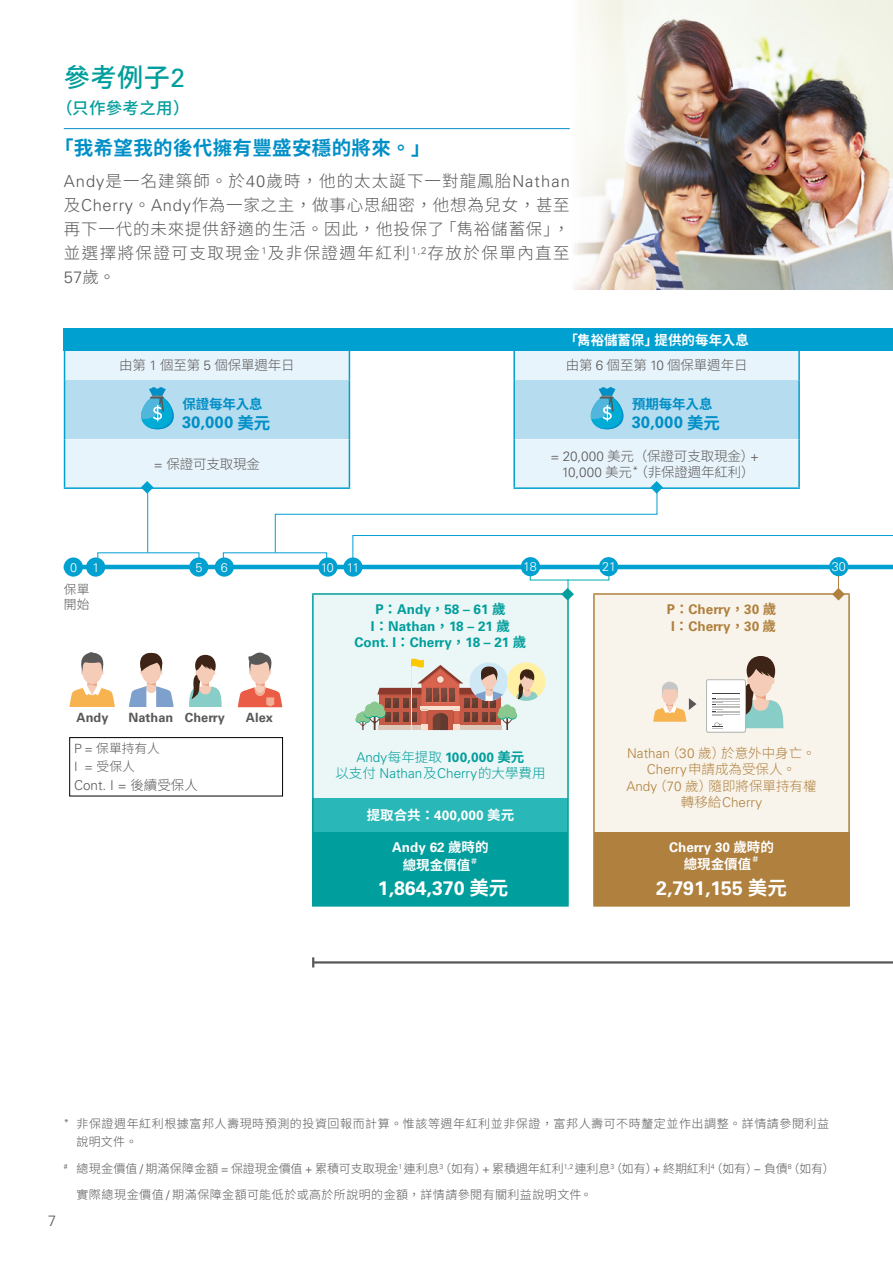
<style>
.page{position:relative;width:893px;height:1263px;background:#fff}
.page>*{position:absolute;margin:0;border:0;box-sizing:border-box;transform-origin:0 0}
.t1{font:500 26.25px "Source Han Sans TW";color:#009e9c}
.t2{font:700 19.5px "Univers";color:#fff}
.t3{font:700 19.5px "Source Han Sans TW";letter-spacing:.015em;color:#008fc7}
.t4{font:300 16.5px/24px "Source Han Sans TW";letter-spacing:.09em;color:#5a5757;text-align:justify}
.t5{font:700 16.5px "Univers";letter-spacing:.02em;color:#008fc7}
.t6{font:500 16.5px "Source Han Sans TW";letter-spacing:.015em;color:#009e9c}
.t7{font:300 16.5px "Univers";color:#5a5757}
.t8{font:300 15px "Univers";color:#5a5757}
.t9{font:300 13.5px/16.2px "Source Han Sans TW";letter-spacing:-.01em;color:#5a5757;text-align:center}
.t10{font:300 13.5px/16.5px "Source Han Sans TW";color:#af803e;text-align:center}
.t11{font:700 13.5px/16.5px "Univers";color:#009e9c;text-align:center}
.t12{font:700 13.5px "Source Han Sans TW";color:#fff}
.t13{font:300 13.5px/16.5px "Univers";color:#009e9c;text-align:center}
.t14{font:700 13.5px/16.5px "Univers";color:#af803e;text-align:center}
.t15{font:700 13.5px "Univers";color:#fff}
.t16{font:300 13.5px "Univers";color:#5a5757}
.t17{font:700 13.5px "Source Han Sans TW";letter-spacing:-.01em;color:#008fc7}
.t18{font:300 13.5px "Univers";color:#af803e}
.t19{font:700 12.75px "Univers";color:#5a5757}
.t20{font:300 12.75px/15.3px "Source Han Sans TW";color:#5a5757}
.t21{font:300 12.6px "Univers";letter-spacing:-.035em;color:#fff}
.t22{font:300 12px/18px "Source Han Sans TW";letter-spacing:.045em;color:#5a5757}
.t23{font:300 12px "Source Han Sans TW";letter-spacing:-.005em;color:#5a5757}
.t24{font:700 7.8px "Source Han Sans TW";color:#fff}
.t25{font:300 7.05px "Univers";color:#5a5757}
.s1{font-family:"Univers";font-weight:400}
.s2{font-family:"Univers"}
.s3{font-family:"Source Han Sans TW"}
.s4{font-weight:700}
.s5{font-family:"Source Han Sans TW";font-weight:700}
</style>
<div class="page">
<img style="left:538px;top:0;width:355px;height:290px">
<hr style="left:64px;top:128px;width:506px;height:1px;background:#008fc7">
<hr style="left:64px;top:565px;width:829px;height:4px;background:#00a0d1">
<div style="left:64px;top:557px;width:19px;height:20px;background:#00a0d1;border-radius:50%"></div>
<div style="left:189px;top:557px;width:19px;height:20px;background:#00a0d1;border-radius:50%"></div>
<div style="left:318px;top:557px;width:19px;height:20px;background:#00a0d1;border-radius:50%"></div>
<div style="left:343px;top:557px;width:19px;height:20px;background:#00a0d1;border-radius:50%"></div>
<div style="left:69px;top:737px;width:214px;height:59px;border:1px solid #000"></div>
<div style="left:215px;top:557px;width:19px;height:20px;background:#00a0d1;border-radius:50%"></div>
<div style="left:64px;top:329px;width:829px;height:22px;background:#00a0d1"></div>
<div style="left:86px;top:557px;width:19px;height:20px;background:#00a0d1;border-radius:50%"></div>
<div style="left:313px;top:594px;width:255px;height:204px;background:#ebf6f6"></div>
<div style="left:313px;top:798px;width:255px;height:34px;background:#29b7b7"></div>
<div style="left:313px;top:832px;width:255px;height:74px;background:#009e9c"></div>
<hr style="left:312px;top:595px;width:2px;height:203px;background:#009e9c">
<hr style="left:312px;top:798px;width:2px;height:34px;background:#009e9c">
<hr style="left:312px;top:593px;width:257px;height:2px;background:#009e9c">
<hr style="left:567px;top:595px;width:2px;height:203px;background:#009e9c">
<hr style="left:567px;top:798px;width:2px;height:34px;background:#009e9c">
<hr style="left:312px;top:832px;width:2px;height:73px;background:#009e9c">
<hr style="left:567px;top:832px;width:2px;height:73px;background:#009e9c">
<hr style="left:312px;top:905px;width:257px;height:2px;background:#009e9c">
<div style="left:594px;top:594px;width:255px;height:238px;background:#f9f4eb"></div>
<div style="left:594px;top:832px;width:255px;height:74px;background:#af803e"></div>
<hr style="left:593px;top:593px;width:257px;height:2px;background:#af803e">
<hr style="left:593px;top:595px;width:2px;height:237px;background:#af803e">
<hr style="left:848px;top:595px;width:2px;height:237px;background:#af803e">
<hr style="left:593px;top:832px;width:2px;height:73px;background:#af803e">
<hr style="left:848px;top:832px;width:2px;height:73px;background:#af803e">
<hr style="left:593px;top:905px;width:257px;height:2px;background:#af803e">
<div style="left:507px;top:662px;width:38px;height:39px;background:#fff0a3;border-radius:50%"></div>
<svg style="left:355px;top:658px;width:183px;height:72px"></svg>
<svg style="left:64px;top:351px;width:829px;height:209px"></svg>
<svg style="left:561px;top:579px;width:13px;height:21px"></svg>
<svg style="left:832px;top:574px;width:13px;height:26px"></svg>
<div style="left:829px;top:557px;width:19px;height:19px;background:#00a0d1;border-radius:50%"></div>
<hr style="left:313px;top:961px;width:580px;height:2px;background:#5a5757">
<svg style="left:312px;top:957px;width:2px;height:10px"></svg>
<svg style="left:653px;top:681px;width:43px;height:41px"></svg>
<div style="left:706px;top:679px;width:40px;height:53px;background:#fff;border:1px solid #b5b6b6;border-radius:2px"></div>
<svg style="left:712px;top:656px;width:71px;height:73px"></svg>
<svg style="left:189px;top:655px;width:33px;height:52px"></svg>
<svg style="left:69px;top:652px;width:46px;height:55px"></svg>
<svg style="left:238px;top:652px;width:44px;height:55px"></svg>
<svg style="left:129px;top:652px;width:45px;height:55px"></svg>
<div style="left:521px;top:557px;width:19px;height:19px;background:#00a0d1;border-radius:50%"></div>
<div style="left:599px;top:557px;width:19px;height:19px;background:#00a0d1;border-radius:50%"></div>
<h1 class="t1" style="left:64px;top:62px;width:123px">參考例子<span class="s1">2</span></h1>
<p class="t6" style="left:56px;top:99px;width:135px">（只作參考之用）</p>
<p class="t3" style="left:54px;top:137px;width:378px">「我希望我的後代擁有豐盛安穩的將來。」</p>
<p class="t4" style="left:64px;top:170px;width:508px"><span class="s2">Andy</span>是一名建築師。於<span class="s2">40</span>歲時，他的太太誕下一對龍鳳胎<span class="s2">Nathan</span>及<span class="s2">Cherry</span>。<span class="s2">Andy</span>作為一家之主，做事心思細密，他想為兒女，甚至再下一代的未來提供舒適的生活。因此，他投保了「雋裕儲蓄保」，並選擇將保證可支取現金<sup>1</sup>及非保證週年紅利<sup>1,2</sup>存放於保單內直至</p>
<p class="t7" style="left:64px;top:268px;width:53px">57<span class="s3">歲。</span></p>
<p class="t9" style="left:119px;top:358px;width:177px">由第 <span class="s2">1</span> 個至第 <span class="s2">5</span> 個保單週年日</p>
<p class="t17" style="left:182px;top:396px;width:82px">保證每年入息</p>
<p class="t5" style="left:182px;top:413px;width:90px">30,000 <span class="s3">美元</span></p>
<p class="t9" style="left:154px;top:456px;width:108px"><span class="s2">=</span> 保證可支取現金</p>
<p class="t12" style="left:564px;top:332px;width:186px">「雋裕儲蓄保」提供的每年入息</p>
<p class="t9" style="left:566px;top:358px;width:183px">由第 <span class="s2">6</span> 個至第 <span class="s2">10</span> 個保單週年日</p>
<p class="t17" style="left:632px;top:396px;width:82px">預期每年入息</p>
<p class="t5" style="left:632px;top:413px;width:90px">30,000 <span class="s3">美元</span></p>
<p class="t9" style="left:550px;top:448px;width:210px"><span class="s2">= 20,000</span> 美元（保證可支取現金）<span class="s2">+<br>10,000</span> 美元<sup>*</sup>（非保證週年紅利）</p>
<p class="t21" style="left:523px;top:559px;width:15px">18</p>
<p class="t21" style="left:602px;top:559px;width:16px">21</p>
<p class="t21" style="left:70px;top:560px;width:9px">0</p>
<p class="t21" style="left:195px;top:560px;width:9px">5</p>
<p class="t21" style="left:321px;top:560px;width:40px">10 11</p>
<p class="t20" style="left:64px;top:582px;width:27px">保單開始</p>
<p class="t21" style="left:221px;top:560px;width:9px">6</p>
<p class="t21" style="left:92px;top:560px;width:9px">1</p>
<p class="t11" style="left:355px;top:601px;width:173px">P<span class="s3">：</span>Andy<span class="s3">，</span>58 – 61 <span class="s3">歲<br></span>I<span class="s3">：</span>Nathan<span class="s3">，</span>18 – 21 <span class="s3">歲<br></span>Cont. I<span class="s3">：</span>Cherry<span class="s3">，</span>18 – 21 <span class="s3">歲</span></p>
<p class="t14" style="left:667px;top:601px;width:111px">P<span class="s3">：</span>Cherry<span class="s3">，</span>30 <span class="s3">歲<br></span>I<span class="s3">：</span>Cherry<span class="s3">，</span>30 <span class="s3">歲</span></p>
<p class="t21" style="left:832px;top:559px;width:16px">30</p>
<p class="t19" style="left:77px;top:710px;width:33px">Andy</p>
<p class="t19" style="left:129px;top:710px;width:98px">Nathan Cherry</p>
<p class="t19" style="left:246px;top:710px;width:28px">Alex</p>
<p class="t20" style="left:74px;top:740px;width:87px;line-height:18px"><span class="s2">P =</span> 保單持有人<br><span class="s2">I =</span> 受保人</p>
<p class="t16" style="left:74px;top:777px;width:125px">Cont. I = <span class="s3">後續受保人</span></p>
<p class="t13" style="left:335px;top:749px;width:212px">Andy<span class="s3">每年提取</span> <span class="s4">100,000</span> <span class="s5">美元<br></span><span class="s3">以支付</span> Nathan<span class="s3">及</span>Cherry<span class="s3">的大學費用</span></p>
<p class="t12" style="left:367px;top:808px;width:149px">提取合共：<span class="s2">400,000</span> 美元</p>
<p class="t15" style="left:392px;top:840px;width:98px">Andy 62 <span class="s3">歲時的</span></p>
<p class="t12" style="left:403px;top:858px;width:69px">總現金價值</p>
<p class="t24" style="left:470px;top:857px;width:9px">＃</p>
<p class="t2" style="left:378px;top:877px;width:132px">1,864,370 <span class="s3">美元</span></p>
<p class="t10" style="left:626px;top:745px;width:192px"><span class="s2">Nathan</span>（<span class="s2">30</span> 歲）於意外中身亡。<br><span class="s2">Cherry</span> 申請成為受保人。<br><span class="s2">Andy</span>（<span class="s2">70</span> 歲）隨即將保單持有權</p>
<p class="t18" style="left:681px;top:794px;width:83px"><span class="s3">轉移給</span>Cherry</p>
<p class="t15" style="left:669px;top:840px;width:106px">Cherry 30 <span class="s3">歲時的</span></p>
<p class="t12" style="left:684px;top:856px;width:69px">總現金價值</p>
<p class="t24" style="left:751px;top:855px;width:9px">＃</p>
<p class="t2" style="left:656px;top:877px;width:132px">2,791,155 <span class="s3">美元</span></p>
<p class="t8" style="left:48px;top:1212px;width:10px">7</p>
<p class="t22" style="left:77px;top:1115px;width:754px;text-indent:-13px"><sup>*</sup> 非保證週年紅利根據富邦人壽現時預測的投資回報而計算。惟該等週年紅利並非保證，富邦人壽可不時釐定並作出調整。詳情請參閱利益說明文件。</p>
<p class="t23" style="left:64px;top:1161px;width:425px"><sup>#</sup> 總現金價值 <span class="s2">/</span> 期滿保障金額 <span class="s2">=</span> 保證現金價值 <span class="s2">+</span> 累積可支取現金<sup>1</sup> 連利息（如有）</p>
<p class="t25" style="left:439px;top:1162px;width:5px">3</p>
<p class="t23" style="left:482px;top:1161px;width:177px"><span class="s2">+</span> 累積週年紅利<sup>1,2</sup> 連利息（如有）</p>
<p class="t25" style="left:610px;top:1162px;width:5px">3</p>
<p class="t22" style="left:653px;top:1159px;width:107px"><span class="s2">+</span> 終期紅利（如有）</p>
<p class="t25" style="left:711px;top:1162px;width:5px">4</p>
<p class="t22" style="left:754px;top:1159px;width:82px"><span class="s2">–</span> 負債（如有）</p>
<p class="t25" style="left:788px;top:1162px;width:5px">8</p>
<p class="t22" style="left:77px;top:1186px;width:517px">實際總現金價值 <span class="s2">/</span> 期滿保障金額可能低於或高於所說明的金額，詳情請參閱有關利益說明文件。</p>
</div>
